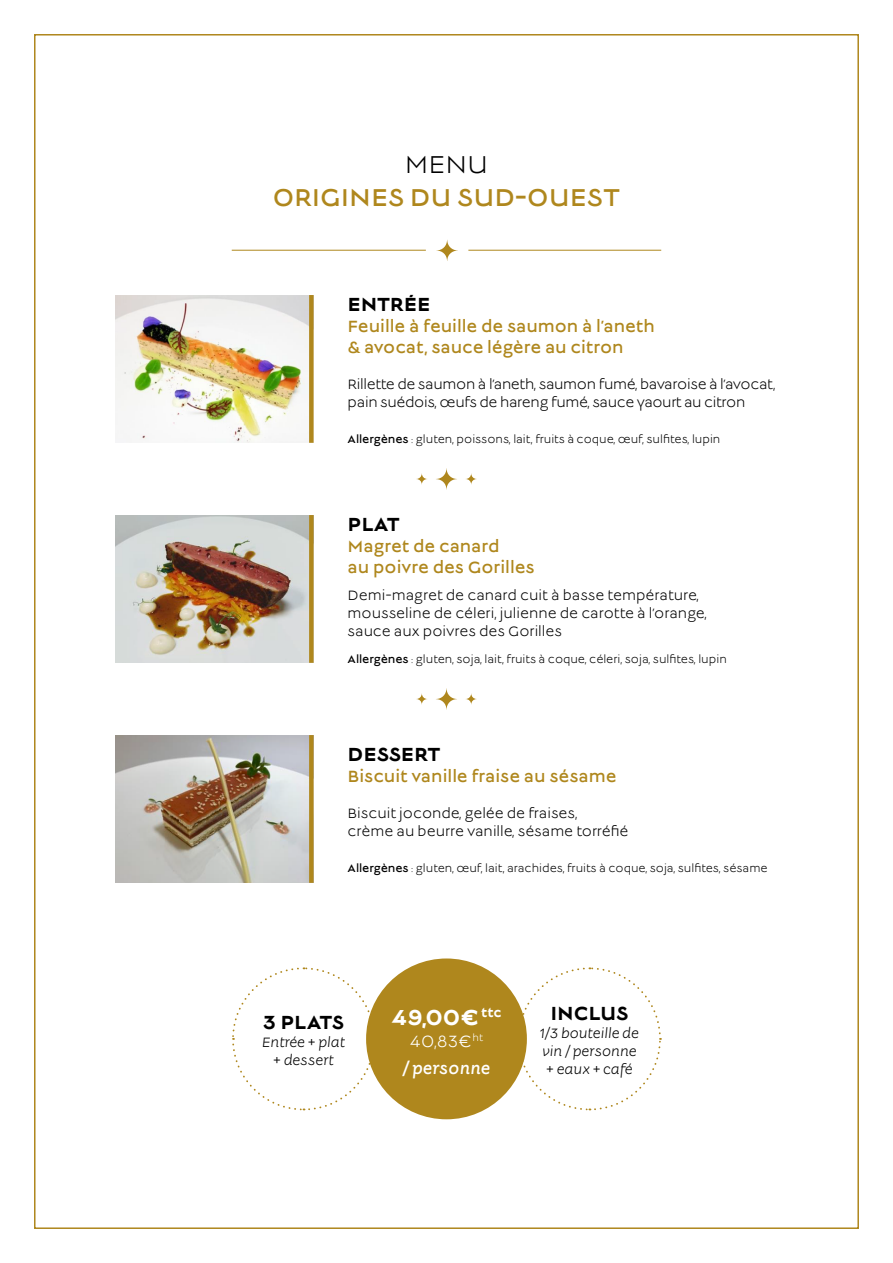
<style>
.page{position:relative;width:893px;height:1263px;background:#fff}
.page>*{position:absolute;margin:0;border:0;box-sizing:border-box;transform-origin:0 0}
.t1{font:27px "Lucien";color:#af871d}
.t2{font:27px "Lucien";color:#000}
.t3{font:700 24px "Lucien";color:#fff}
.t4{font:700 21px "Lucien";color:#000}
.t5{font:18px/21px "Lucien";color:#af871d}
.t6{font:italic 18px/27px "Lucien";color:#fff;text-align:center}
.t7{font:15px/18px "Lucien";letter-spacing:-.01em;color:#000}
.t8{font:italic 15px/18px "Lucien";color:#000;text-align:center}
.t9{font:12px "Lucien";color:#000}
.s1{font-style:inherit}
.s2{font-style:normal}
</style>
<div class="page">
<svg style="left:232px;top:967px;width:144px;height:144px"></svg>
<svg style="left:517px;top:967px;width:145px;height:144px"></svg>
<div style="left:366px;top:958px;width:161px;height:161px;background:#af871d;border-radius:50%"></div>
<hr style="left:232px;top:250px;width:194px;height:1px;background:#af871d">
<hr style="left:468px;top:250px;width:193px;height:1px;background:#af871d">
<svg style="left:436px;top:240px;width:22px;height:21px"></svg>
<svg style="left:436px;top:468px;width:21px;height:21px"></svg>
<svg style="left:416px;top:473px;width:11px;height:11px"></svg>
<svg style="left:466px;top:473px;width:11px;height:11px"></svg>
<svg style="left:436px;top:688px;width:21px;height:21px"></svg>
<svg style="left:416px;top:693px;width:11px;height:11px"></svg>
<svg style="left:466px;top:693px;width:11px;height:11px"></svg>
<img style="left:116px;top:515px;width:193px;height:148px">
<div style="left:309px;top:515px;width:5px;height:148px;background:#af871d"></div>
<img style="left:116px;top:735px;width:193px;height:148px">
<div style="left:309px;top:735px;width:5px;height:148px;background:#af871d"></div>
<img style="left:116px;top:295px;width:193px;height:148px">
<div style="left:309px;top:295px;width:5px;height:148px;background:#af871d"></div>
<h1 class="t2" style="left:405px;top:153px;width:85px">MENU</h1>
<h1 class="t1" style="left:273px;top:185px;width:349px">ORIGINES DU SUD-OUEST</h1>
<h3 class="t4" style="left:348px;top:294px;width:84px">ENTRÉE</h3>
<p class="t5" style="left:348px;top:317px;width:309px">Feuille à feuille de saumon à l’aneth &amp; avocat, sauce légère au citron</p>
<p class="t7" style="left:348px;top:376px;width:429px">Rillette de saumon à l’aneth, saumon fumé, bavaroise à l’avocat, pain suédois, œufs de hareng fumé, sauce yaourt au citron</p>
<p class="t9" style="left:348px;top:434px;width:374px"><span class="s1">Allergènes</span> : gluten, poissons, lait, fruits à coque, œuf, sulfites, lupin</p>
<h3 class="t4" style="left:348px;top:514px;width:54px">PLAT</h3>
<p class="t5" style="left:348px;top:537px;width:189px">Magret de canard<br>au poivre des Gorilles</p>
<p class="t7" style="left:348px;top:587px;width:361px">Demi-magret de canard cuit à basse température, mousseline de céleri, julienne de carotte à l’orange, sauce aux poivres des Gorilles</p>
<p class="t9" style="left:348px;top:654px;width:381px"><span class="s1">Allergènes</span> : gluten, soja, lait, fruits à coque, céleri, soja, sulfites, lupin</p>
<h3 class="t4" style="left:348px;top:745px;width:94px">DESSERT</h3>
<p class="t5" style="left:348px;top:767px;width:270px">Biscuit vanille fraise au sésame</p>
<p class="t7" style="left:348px;top:806px;width:282px">Biscuit joconde, gelée de fraises,<br>crème au beurre vanille, sésame torréfié</p>
<p class="t9" style="left:348px;top:863px;width:422px"><span class="s1">Allergènes</span> : gluten, œuf, lait, arachides, fruits à coque, soja, sulfites, sésame</p>
<h3 class="t4" style="left:263px;top:1012px;width:83px">3 PLATS</h3>
<p class="t8" style="left:262px;top:1034px;width:85px">Entrée + plat + dessert</p>
<h2 class="t3" style="left:391px;top:1006px;width:112px">49,00€ <sup>ttc</sup></h2>
<p class="t6" style="left:403px;top:1029px;width:89px"><span class="s2">40,83€</span><sup>ht<br></sup>/ personne</p>
<h3 class="t4" style="left:550px;top:1003px;width:80px">INCLUS</h3>
<p class="t8" style="left:540px;top:1025px;width:101px;text-align:left">1/3 bouteille de vin / personne + eaux + café</p>
</div>
